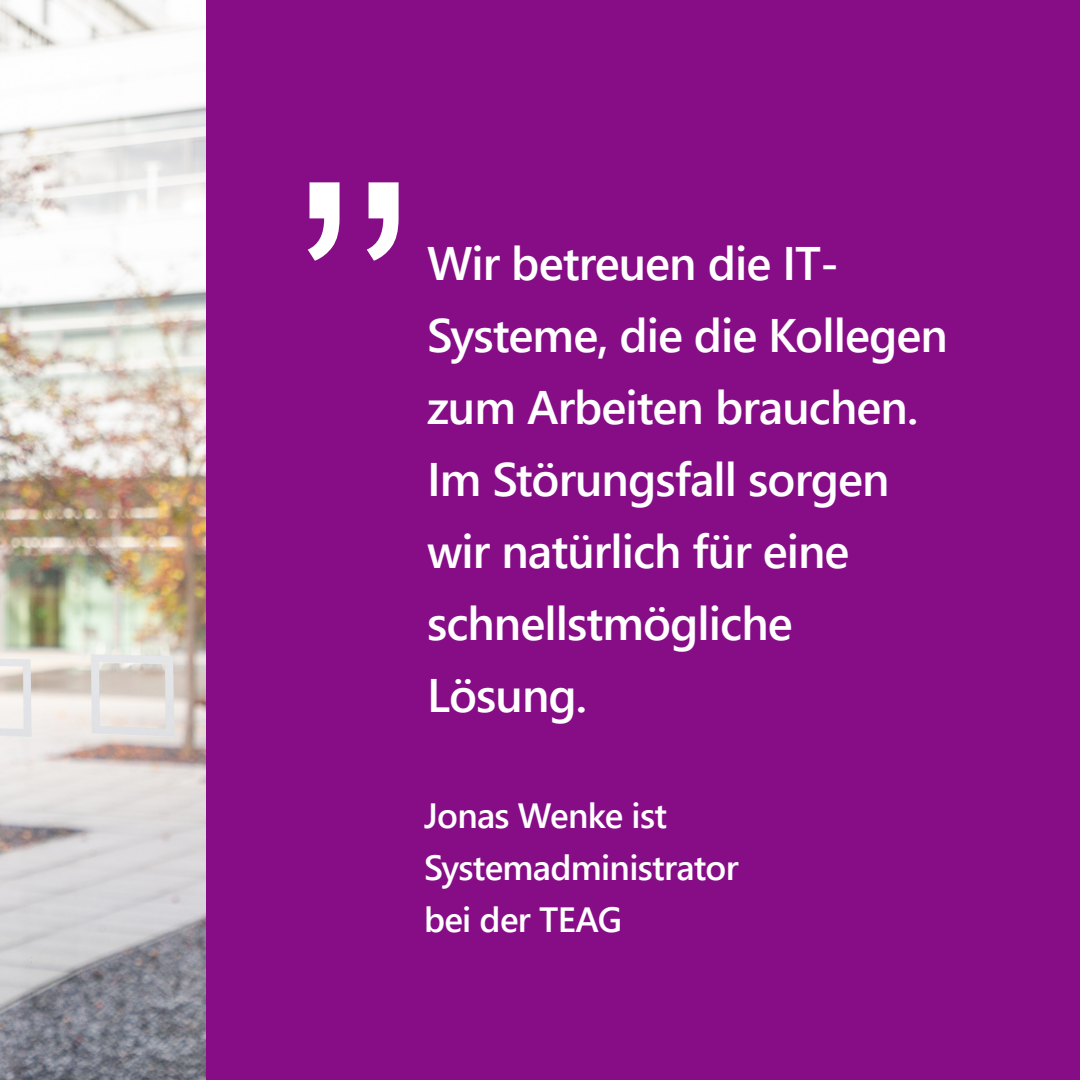
<style>
.page{position:relative;width:1080px;height:1080px;background:#870d87}
.page>*{position:absolute;margin:0;border:0;box-sizing:border-box;transform-origin:0 0}
.t1{font:300px "Arialmonospacedfor SAP";color:#fff}
.t2{font:600 47px/72px "Segoe UI";letter-spacing:-.02em;color:#fff}
.t3{font:600 35px/52px "Segoe UI";letter-spacing:-.02em;color:#fff}
</style>
<div class="page">
<img style="left:0;top:0;width:206px;height:1080px">
<h1 class="t1" style="left:266px;top:-58px;width:181px">„</h1>
<p class="t2" style="left:427px;top:224px;width:522px">Wir betreuen die IT-<br>Systeme, die die Kollegen zum Arbeiten brauchen.<br>Im Störungsfall sorgen wir natürlich für eine schnellstmögliche<br>Lösung.</p>
<p class="t3" style="left:424px;top:787px;width:316px">Jonas Wenke ist<br>Systemadministrator bei der TEAG</p>
</div>
